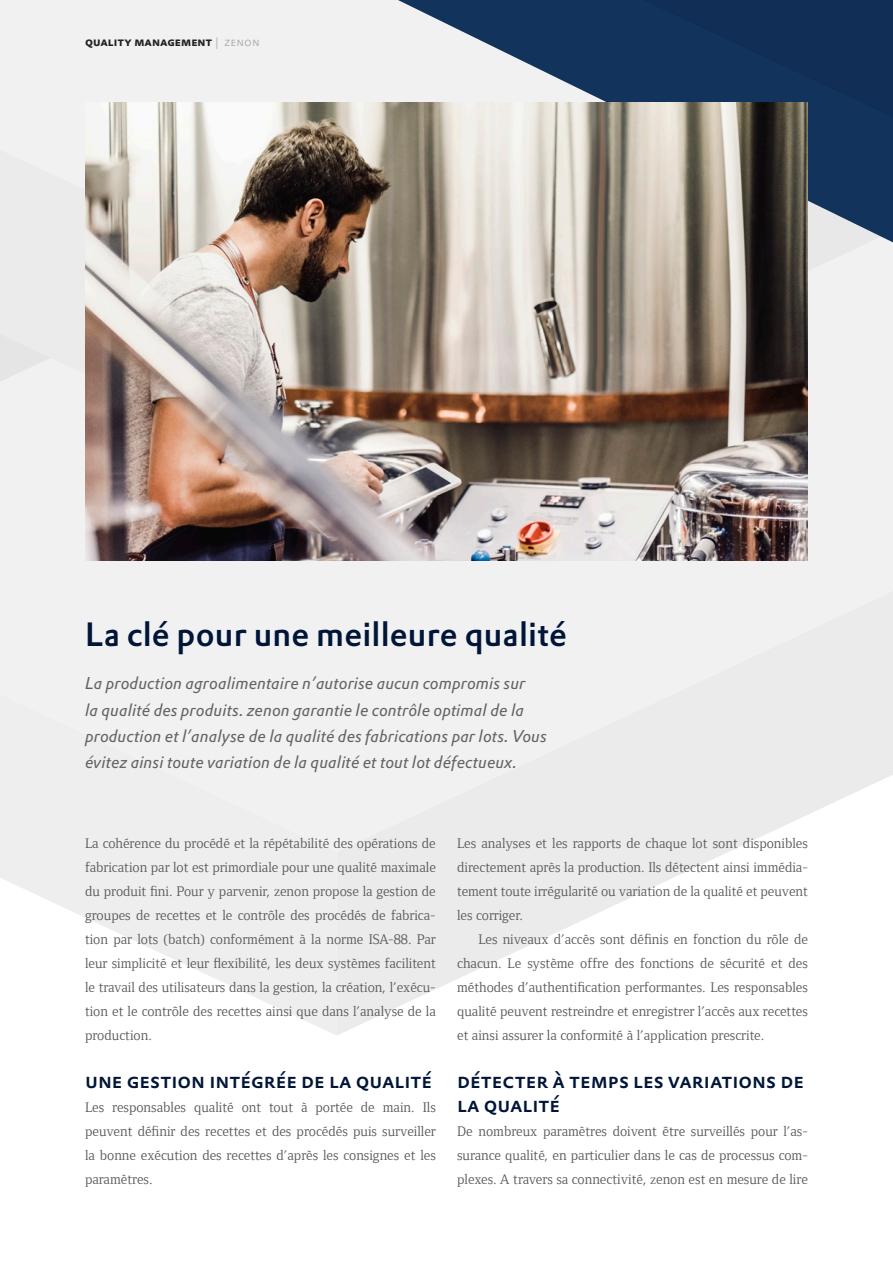
<style>
.page{position:relative;width:893px;height:1263px;background:#fff}
.page>*{position:absolute;margin:0;border:0;box-sizing:border-box;transform-origin:0 0}
.Headline_Innen{font:500 33px "DTL Prokyon TOT";letter-spacing:.005em;color:#001537}
.subheadlines_in_copy{font:500 21px/24px "DTL Prokyon TOT Caps";color:#001537}
.introtext_innenseite{font:italic 16.8px/26.4px "DTL Prokyon TOT";color:#636366}
.copy_justified{font:14.25px/24px "Foundry Form Serif";color:#57585a;text-align:justify}
.copy_justified_with{font:14.25px/24px "Foundry Form Serif";color:#57585a;text-align:justify}
.t1{font:700 12px "DTL Prokyon TOT Caps";letter-spacing:.005em;color:#231f20}
.s1{font-weight:300;color:#a8a9ad}
</style>
<div class="page">
<svg style="left:0;top:851px;width:337px;height:184px;fill:#eeeeef"></svg>
<svg style="left:337px;top:851px;width:392px;height:184px;fill:#ebebec"></svg>
<div style="left:0;top:492px;width:893px;height:359px;background:#f1f1f2"></div>
<div style="left:808px;top:308px;width:85px;height:184px;background:#f1f1f2"></div>
<svg style="left:0;top:308px;width:85px;height:184px;fill:#f1f1f2"></svg>
<div style="left:0;top:242px;width:893px;height:66px;background:#ebebec"></div>
<div style="left:0;top:0;width:398px;height:242px;background:#f1f1f2"></div>
<svg style="left:398px;top:0;width:495px;height:242px;fill:#12335b"></svg>
<img style="left:85px;top:103px;width:723px;height:457px">
<p class="t1" style="left:85px;top:34px;width:176px">Quality management <span class="s1">| zenon</span></p>
<p class="Headline_Innen" style="left:85px;top:613px;width:483px">La clé pour une meilleure qualité</p>
<p class="introtext_innenseite" style="left:85px;top:670px;width:463px">La production agroalimentaire n’autorise aucun compromis sur<br>la qualité des produits. zenon garantie le contrôle optimal de la production et l’analyse de la qualité des fabrications par lots. Vous évitez ainsi toute variation de la qualité et tout lot défectueux.</p>
<p class="copy_justified" style="left:85px;top:831px;width:352px">La cohérence du procédé et la répétabilité des opérations de fabrication par lot est primordiale pour une qualité maximale du produit fini. Pour y parvenir, zenon propose la gestion de groupes de recettes et le contrôle des procédés de fabrica&shy;tion par lots (batch) conformément à la norme ISA-88. Par leur simplicité et leur flexibilité, les deux systèmes facilitent le travail des utilisateurs dans la gestion, la création, l’exécu&shy;tion et le contrôle des recettes ainsi que dans l’analyse de la production.</p>
<p class="subheadlines_in_copy" style="left:85px;top:1068px;width:349px">Une gestion intégrée de la qualité</p>
<p class="copy_justified" style="left:85px;top:1095px;width:352px">Les responsables qualité ont tout à portée de main. Ils peuvent définir des recettes et des procédés puis surveiller la bonne exécution des recettes d’après les consignes et les paramètres.</p>
<p class="copy_justified" style="left:457px;top:831px;width:352px">Les analyses et les rapports de chaque lot sont disponibles directement après la production. Ils détectent ainsi immédia&shy;tement toute irrégularité ou variation de la qualité et peuvent les corriger.</p>
<p class="copy_justified_with" style="left:457px;top:927px;width:352px;text-indent:21px">Les niveaux d’accès sont définis en fonction du rôle de chacun. Le système offre des fonctions de sécurité et des méthodes d’authentification performantes. Les responsables qualité peuvent restreindre et enregistrer l’accès aux recettes et ainsi assurer la conformité à l’application prescrite.</p>
<p class="subheadlines_in_copy" style="left:457px;top:1068px;width:348px">Détecter à temps les variations de la qualité</p>
<p class="copy_justified" style="left:457px;top:1119px;width:352px">De nombreux paramètres doivent être surveillés pour l’as&shy;surance qualité, en particulier dans le cas de processus com&shy;plexes. A travers sa connectivité, zenon est en mesure de lire</p>
</div>
